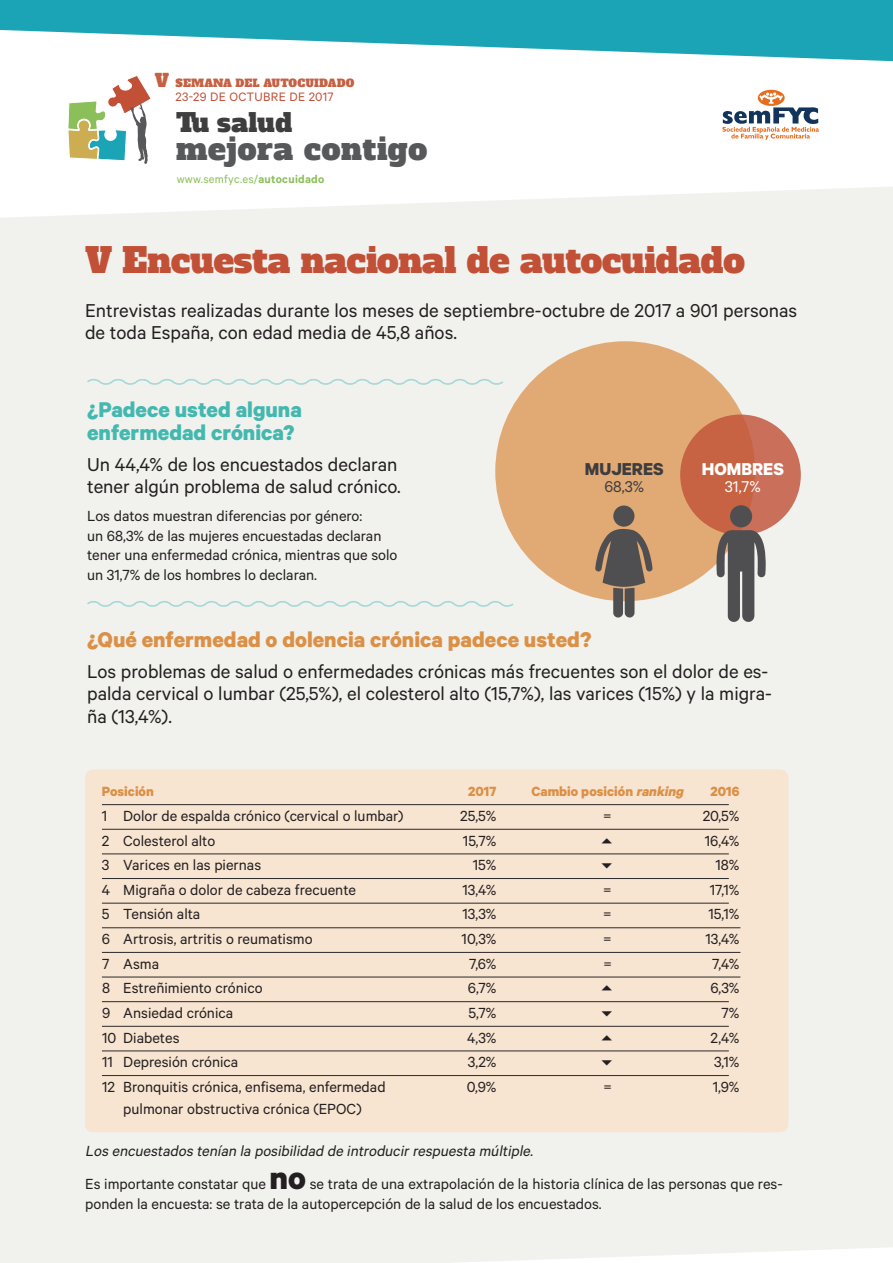
<style>
.page{position:relative;width:893px;height:1263px;background:#fff}
.page>*{position:absolute;margin:0;border:0;box-sizing:border-box;transform-origin:0 0}
.t1{font:34.5px "Alfa Slab One";color:#c15036}
.t2{font:30.15px "Alfa Slab One";letter-spacing:.03em;color:#57585a}
.t3{font:25.5px "Alfa Slab One";letter-spacing:.02em;color:#3e3e3f}
.t4{font:700 24px "Calibre";color:#dc9046}
.t5{font:700 24px/22.5px "Calibre";color:#43b8af}
.t6{font:21px/22.5px "Calibre";color:#231f20}
.t7{font:700 19.35px "Calibre";color:#3d3d3e}
.t8{font:700 19.35px "Calibre";color:#fff}
.t9{font:17.55px "Calibre";color:#3d3d3e}
.t10{font:17.55px "Calibre";color:#fff}
.t11{font:16.5px/19.5px "Calibre";color:#231f20}
.t12{font:700 15px "Calibre";color:#dc9046}
.t13{font:13.8px "Calibre";letter-spacing:.02em;color:#c15036}
.t14{font:12.75px "Calibre";letter-spacing:.02em;color:#8abf59}
.t15{font:10.8px "Alfa Slab One";letter-spacing:.02em;color:#c56043}
.s1{font-size:18.15px}
.s2{font-weight:600}
.s3{font-style:italic}
.s4{font-weight:700;font-size:36px}
</style>
<div class="page">
<div style="left:0;top:187px;width:893px;height:1076px;background:#f1f1ee"></div>
<svg style="left:0;top:0;width:893px;height:61px;fill:#1aa4b5"></svg>
<img style="left:722px;top:89px;width:97px;height:51px">
<svg style="left:85px;top:377px;width:420px;height:10px;background:#e3ece9"></svg>
<svg style="left:85px;top:599px;width:430px;height:10px;background:#e3ece9"></svg>
<div style="left:495px;top:341px;width:260px;height:260px;background:#e1aa75;border-radius:50%"></div>
<div style="left:680px;top:414px;width:121px;height:121px;background:linear-gradient(to right,#c65e3a,#cb735f);border-radius:50%"></div>
<svg style="left:68px;top:76px;width:83px;height:88px"></svg>
<svg style="left:716px;top:530px;width:50px;height:93px;background:#888685"></svg>
<div style="left:730px;top:505px;width:22px;height:22px;background:#4f4f51;border-radius:50%"></div>
<div style="left:613px;top:505px;width:21px;height:22px;background:#4f4f51;border-radius:50%"></div>
<svg style="left:595px;top:529px;width:58px;height:89px"></svg>
<div style="left:85px;top:770px;width:703px;height:362px;background:#f7e4d1;border-radius:9px"></div>
<hr style="left:102px;top:804px;width:627px;height:1px;background:#2b292a">
<hr style="left:102px;top:829px;width:627px;height:1px;background:#2b292a">
<hr style="left:102px;top:854px;width:627px;height:1px;background:#2b292a">
<hr style="left:102px;top:878px;width:627px;height:1px;background:#2b292a">
<hr style="left:102px;top:903px;width:627px;height:1px;background:#2b292a">
<hr style="left:102px;top:927px;width:652px;height:1px;background:#2b292a">
<hr style="left:102px;top:952px;width:652px;height:1px;background:#2b292a">
<hr style="left:102px;top:977px;width:652px;height:1px;background:#2b292a">
<hr style="left:102px;top:1001px;width:627px;height:1px;background:#2b292a">
<hr style="left:102px;top:1026px;width:627px;height:1px;background:#2b292a">
<hr style="left:102px;top:1051px;width:627px;height:1px;background:#2b292a">
<hr style="left:102px;top:1075px;width:627px;height:1px;background:#2b292a">
<div style="left:740px;top:770px;width:41px;height:362px;background:#f7e4d1;border-radius:9px"></div>
<p class="t15" style="left:155px;top:76px;width:201px"><span class="s1">V</span> SEMANA DEL AUTOCUIDADO</p>
<p class="t13" style="left:175px;top:89px;width:160px">23-29 DE OCTUBRE DE 2017</p>
<h3 class="t3" style="left:176px;top:105px;width:118px">Tu salud</h3>
<h2 class="t2" style="left:176px;top:128px;width:253px">mejora contigo</h2>
<p class="t14" style="left:177px;top:172px;width:149px">www.semfyc.es/<span class="s2">autocuidado</span></p>
<h1 class="t1" style="left:85px;top:237px;width:661px">V Encuesta nacional de autocuidado</h1>
<p class="t6" style="left:85px;top:298px;width:714px">Entrevistas realizadas durante los meses de septiembre-octubre de 2017 a 901 personas de toda España, con edad media de 45,8 años.</p>
<h3 class="t5" style="left:87px;top:398px;width:216px">¿Padece usted alguna enfermedad crónica?</h3>
<p class="t6" style="left:87px;top:452px;width:315px">Un 44,4% de los encuestados declaran tener algún problema de salud crónico.</p>
<p class="t11" style="left:87px;top:506px;width:312px">Los datos muestran diferencias por género:<br>un 68,3% de las mujeres encuestadas declaran tener una enfermedad crónica, mientras que solo un 31,7% de los hombres lo declaran.</p>
<p class="t7" style="left:585px;top:457px;width:80px">MUJERES</p>
<p class="t9" style="left:604px;top:476px;width:41px">68,3%</p>
<p class="t8" style="left:702px;top:457px;width:84px">HOMBRES</p>
<p class="t10" style="left:725px;top:476px;width:37px">31,7%</p>
<h3 class="t4" style="left:87px;top:624px;width:506px">¿Qué enfermedad o dolencia crónica padece usted?</h3>
<p class="t6" style="left:87px;top:659px;width:686px">Los problemas de salud o enfermedades crónicas más frecuentes son el dolor de es&shy;palda cervical o lumbar (25,5%), el colesterol alto (15,7%), las varices (15%) y la migra&shy;ña (13,4%).</p>
<p class="t12" style="left:102px;top:782px;width:53px">Posición</p>
<p class="t12" style="left:468px;top:782px;width:30px">2017</p>
<p class="t12" style="left:531px;top:782px;width:157px">Cambio posición <span class="s3">ranking</span></p>
<p class="t12" style="left:710px;top:782px;width:31px">2016</p>
<p class="t11" style="left:102px;top:805px;width:303px">1 Dolor de espalda crónico (cervical o lumbar)</p>
<p class="t11" style="left:460px;top:805px;width:38px">25,5%</p>
<p class="t11" style="left:603px;top:805px;width:11px">=</p>
<p class="t11" style="left:703px;top:805px;width:38px">20,5%</p>
<p class="t11" style="left:102px;top:830px;width:115px">2 Colesterol alto</p>
<p class="t11" style="left:463px;top:830px;width:35px">15,7%</p>
<p class="t11" style="left:705px;top:830px;width:36px">16,4%</p>
<p class="t11" style="left:102px;top:855px;width:161px">3 Varices en las piernas</p>
<p class="t11" style="left:473px;top:855px;width:25px">15%</p>
<p class="t11" style="left:715px;top:855px;width:26px">18%</p>
<p class="t11" style="left:102px;top:879px;width:256px">4 Migraña o dolor de cabeza frecuente</p>
<p class="t11" style="left:462px;top:879px;width:36px">13,4%</p>
<p class="t11" style="left:603px;top:879px;width:11px">=</p>
<p class="t11" style="left:710px;top:879px;width:31px">17,1%</p>
<p class="t11" style="left:102px;top:904px;width:100px">5 Tensión alta</p>
<p class="t11" style="left:462px;top:904px;width:36px">13,3%</p>
<p class="t11" style="left:603px;top:904px;width:11px">=</p>
<p class="t11" style="left:708px;top:904px;width:33px">15,1%</p>
<p class="t11" style="left:102px;top:929px;width:212px">6 Artrosis, artritis o reumatismo</p>
<p class="t11" style="left:462px;top:929px;width:36px">10,3%</p>
<p class="t11" style="left:603px;top:929px;width:11px">=</p>
<p class="t11" style="left:705px;top:929px;width:36px">13,4%</p>
<p class="t11" style="left:102px;top:953px;width:59px">7 Asma</p>
<p class="t11" style="left:469px;top:953px;width:29px">7,6%</p>
<p class="t11" style="left:603px;top:953px;width:11px">=</p>
<p class="t11" style="left:712px;top:953px;width:29px">7,4%</p>
<p class="t11" style="left:102px;top:978px;width:162px">8 Estreñimiento crónico</p>
<p class="t11" style="left:468px;top:978px;width:30px">6,7%</p>
<p class="t11" style="left:710px;top:978px;width:31px">6,3%</p>
<p class="t11" style="left:102px;top:1002px;width:133px">9 Ansiedad crónica</p>
<p class="t11" style="left:468px;top:1002px;width:30px">5,7%</p>
<p class="t11" style="left:722px;top:1002px;width:19px">7%</p>
<p class="t11" style="left:102px;top:1027px;width:79px">10 Diabetes</p>
<p class="t11" style="left:467px;top:1027px;width:31px">4,3%</p>
<p class="t11" style="left:711px;top:1027px;width:30px">2,4%</p>
<p class="t11" style="left:102px;top:1052px;width:138px">11 Depresión crónica</p>
<p class="t11" style="left:468px;top:1052px;width:30px">3,2%</p>
<p class="t11" style="left:714px;top:1052px;width:27px">3,1%</p>
<p class="t11" style="left:102px;top:1076px;width:285px">12 Bronquitis crónica, enfisema, enfermedad</p>
<p class="t11" style="left:467px;top:1076px;width:31px">0,9%</p>
<p class="t11" style="left:603px;top:1076px;width:11px">=</p>
<p class="t11" style="left:713px;top:1076px;width:28px">1,9%</p>
<p class="t11" style="left:123px;top:1099px;width:240px">pulmonar obstructiva crónica (EPOC)</p>
<p class="t11" style="left:85px;top:1134px;width:699px;line-height:33px"><span class="s3">Los encuestados tenían la posibilidad de introducirrespuesta múltiple.<br></span>Es importante constatar que <span class="s4">no</span> se trata de una extrapolación de la historia clínica de las personas que res-</p>
<p class="t11" style="left:85px;top:1193px;width:518px">ponden la encuesta: se trata de la autopercepción de la salud de los encuestados.</p>
</div>
